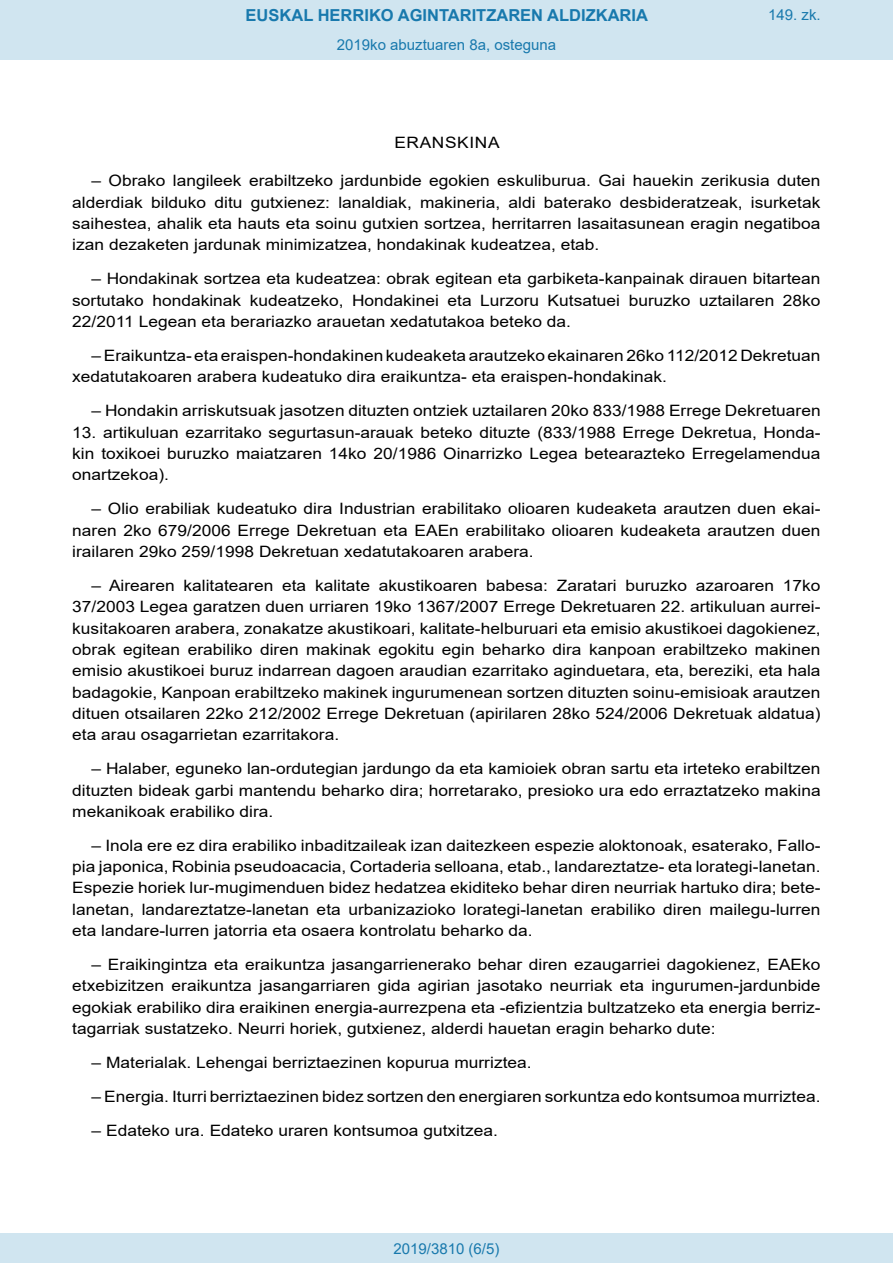
<style>
.page{position:relative;width:893px;height:1263px;background:#fff}
.page>*{position:absolute;margin:0;border:0;box-sizing:border-box;transform-origin:0 0}
.t1{font:700 16.5px "Arial";color:#1879ad}
.BOPVDetalle{font:15.6px/21.3px "Arial";color:#000;text-align:justify;scale:1.11 1}
.BOPVClave{font:15.6px "Arial";letter-spacing:.035em;color:#000;scale:1.11 1}
.Paginacion_Centro{font:15px "Arial";color:#1879ad}
</style>
<div class="page">
<div style="left:0;top:0;width:893px;height:60px;background:#d0e5f0"></div>
<div style="left:0;top:1233px;width:893px;height:30px;background:#d0e5f0"></div>
<p class="t1" style="left:246px;top:3px;width:404px">EUSKAL HERRIKO AGINTARITZAREN ALDIZKARIA</p>
<p class="Paginacion_Centro" style="left:337px;top:35px;width:221px">2019ko abuztuaren 8a, osteguna</p>
<p class="Paginacion_Centro" style="left:768px;top:5px;width:54px">149. zk.</p>
<p class="BOPVClave" style="left:394px;top:132px;width:96px">ERANSKINA</p>
<p class="BOPVDetalle" style="left:72px;top:170px;width:676px;text-indent:19px">– Obrako langileek erabiltzeko jardunbide egokien eskuliburua. Gai hauekin zerikusia duten alderdiak bilduko ditu gutxienez: lanaldiak, makineria, aldi baterako desbideratzeak, isurketak saihestea, ahalik eta hauts eta soinu gutxien sortzea, herritarren lasaitasunean eragin negatiboa izan dezaketen jardunak minimizatzea, hondakinak kudeatzea, etab.</p>
<p class="BOPVDetalle" style="left:72px;top:268px;width:676px;text-indent:19px">– Hondakinak sortzea eta kudeatzea: obrak egitean eta garbiketa-kanpainak dirauen bitartean sortutako hondakinak kudeatzeko, Hondakinei eta Lurzoru Kutsatuei buruzko uztailaren 28ko 22/2011 Legean eta berariazko arauetan xedatutakoa beteko da.</p>
<p class="BOPVDetalle" style="left:72px;top:345px;width:676px;text-indent:19px">– Eraikuntza- eta eraispen-hondakinen kudeaketa arautzeko ekainaren 26ko 112/2012 Dekretuan xedatutakoaren arabera kudeatuko dira eraikuntza- eta eraispen-hondakinak.</p>
<p class="BOPVDetalle" style="left:92px;top:400px;width:658px">– Hondakin arriskutsuak jasotzen dituzten ontziek uztailaren 20ko 833/1988 Errege Dekretuaren</p>
<p class="BOPVDetalle" style="left:72px;top:421px;width:676px">13. artikuluan ezarritako segurtasun-arauak beteko dituzte (833/1988 Errege Dekretua, Honda&shy;kin toxikoei buruzko maiatzaren 14ko 20/1986 Oinarrizko Legea betearazteko Erregelamendua onartzekoa).</p>
<p class="BOPVDetalle" style="left:72px;top:498px;width:676px;text-indent:19px">– Olio erabiliak kudeatuko dira Industrian erabilitako olioaren kudeaketa arautzen duen ekai&shy;naren 2ko 679/2006 Errege Dekretuan eta EAEn erabilitako olioaren kudeaketa arautzen duen irailaren 29ko 259/1998 Dekretuan xedatutakoaren arabera.</p>
<p class="BOPVDetalle" style="left:72px;top:575px;width:676px;text-indent:19px">– Airearen kalitatearen eta kalitate akustikoaren babesa: Zaratari buruzko azaroaren 17ko 37/2003 Legea garatzen duen urriaren 19ko 1367/2007 Errege Dekretuaren 22. artikuluan aurrei&shy;kusitakoaren arabera, zonakatze akustikoari, kalitate-helburuari eta emisio akustikoei dagokienez, obrak egitean erabiliko diren makinak egokitu egin beharko dira kanpoan erabiltzeko makinen emisio akustikoei buruz indarrean dagoen araudian ezarritako aginduetara, eta, bereziki, eta hala badagokie, Kanpoan erabiltzeko makinek ingurumenean sortzen dituzten soinu-emisioak arautzen dituen otsailaren 22ko 212/2002 Errege Dekretuan (apirilaren 28ko 524/2006 Dekretuak aldatua) eta arau osagarrietan ezarritakora.</p>
<p class="BOPVDetalle" style="left:72px;top:758px;width:676px;text-indent:19px">– Halaber, eguneko lan-ordutegian jardungo da eta kamioiek obran sartu eta irteteko erabiltzen dituzten bideak garbi mantendu beharko dira; horretarako, presioko ura edo erraztatzeko makina mekanikoak erabiliko dira.</p>
<p class="BOPVDetalle" style="left:72px;top:835px;width:676px;text-indent:19px">– Inola ere ez dira erabiliko inbaditzaileak izan daitezkeen espezie aloktonoak, esaterako, Fallo&shy;pia japonica, Robinia pseudoacacia, Cortaderia selloana, etab., landareztatze- eta lorategi-lanetan.<br>Espezie horiek lur-mugimenduen bidez hedatzea ekiditeko behar diren neurriak hartuko dira; bete&shy;lanetan, landareztatze-lanetan eta urbanizazioko lorategi-lanetan erabiliko diren mailegu-lurren eta landare-lurren jatorria eta osaera kontrolatu beharko da.</p>
<p class="BOPVDetalle" style="left:72px;top:954px;width:676px;text-indent:19px">– Eraikingintza eta eraikuntza jasangarrienerako behar diren ezaugarriei dagokienez, EAEko etxebizitzen eraikuntza jasangarriaren gida agirian jasotako neurriak eta ingurumen-jardunbide egokiak erabiliko dira eraikinen energia-aurrezpena eta -efizientzia bultzatzeko eta energia berriz&shy;tagarriak sustatzeko. Neurri horiek, gutxienez, alderdi hauetan eragin beharko dute:</p>
<p class="BOPVDetalle" style="left:92px;top:1052px;width:398px">– Materialak. Lehengai berriztaezinen kopurua murriztea.</p>
<p class="BOPVDetalle" style="left:92px;top:1086px;width:658px">– Energia. Iturri berriztaezinen bidez sortzen den energiaren sorkuntza edo kontsumoa murriztea.</p>
<p class="BOPVDetalle" style="left:92px;top:1120px;width:367px">– Edateko ura. Edateko uraren kontsumoa gutxitzea.</p>
<p class="Paginacion_Centro" style="left:393px;top:1238px;width:107px">2019/3810 (6/5)</p>
</div>
